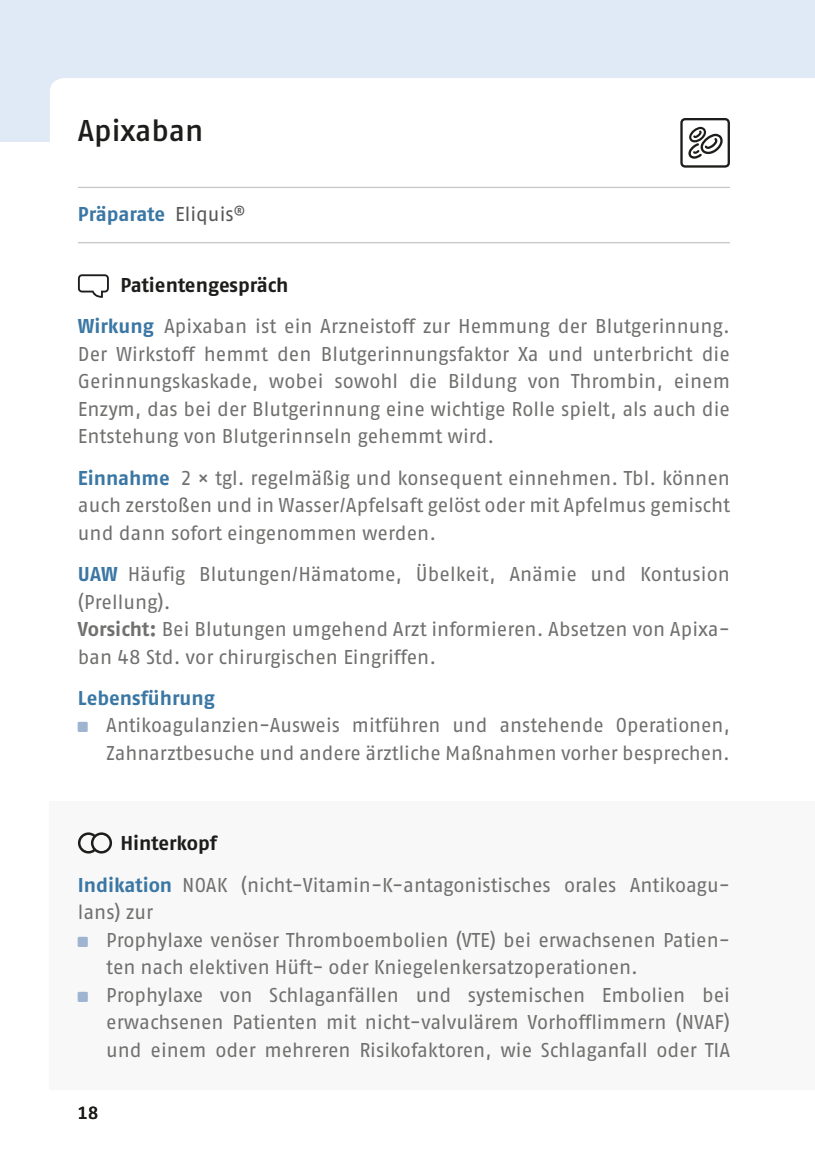
<style>
.page{position:relative;width:815px;height:1163px;background:#fff}
.page>*{position:absolute;margin:0;border:0;box-sizing:border-box;transform-origin:0 0}
.t1{font:600 30px "Fago Pro";color:#1d1d1b}
.t2{font:20px/27.5px "Fago Pro";color:#70706f}
.t3{font:700 20px "Fago Pro";color:#3b77a4}
.t4{font:600 17.5px "Fago Pro";color:#1d1d1b}
.s1{font-weight:400;color:#575756}
.s2{font-weight:700;color:#1d1d1b}
.s3{font-weight:700;color:#3b77a4}
.s4{font-weight:700}
</style>
<div class="page">
<svg style="left:0;top:0;width:815px;height:142px;fill:#e0e9f6"></svg>
<div style="left:50px;top:801px;width:765px;height:288px;background:#f8f8f8"></div>
<svg style="left:680px;top:118px;width:50px;height:50px"></svg>
<hr style="left:78px;top:187px;width:652px;height:1px;background:#c7c7c6">
<hr style="left:78px;top:242px;width:652px;height:1px;background:#c7c7c6">
<svg style="left:78px;top:274px;width:31px;height:24px"></svg>
<svg style="left:78px;top:832px;width:34px;height:21px"></svg>
<h1 class="t1" style="left:78px;top:112px;width:127px">Apixaban</h1>
<p class="t3" style="left:78px;top:202px;width:169px">Präparate <span class="s1">Eliquis</span><sup>®</sup></p>
<p class="t2" style="left:78px;top:264px;width:653px;line-height:41.2px;text-indent:43px"><span class="s2">Patientengespräch<br></span><span class="s3">Wirkung</span> Apixaban ist ein Arzneistoff zur Hemmung der Blutgerinnung.</p>
<p class="t2" style="left:78px;top:340px;width:654px;text-align:justify">Der Wirkstoff hemmt den Blutgerinnungsfaktor Xa und unterbricht die Gerinnungskaskade, wobei sowohl die Bildung von Thrombin, einem Enzym, das bei der Blutgerinnung eine wichtige Rolle spielt, als auch die Entstehung von Blutgerinnseln gehemmt wird.</p>
<p class="t2" style="left:78px;top:464px;width:654px;text-align:justify"><span class="s3">Einnahme</span> 2 × tgl. regelmäßig und konsequent einnehmen. Tbl. können auch zerstoßen und in Wasser/Apfelsaft gelöst oder mit Apfelmus gemischt und dann sofort eingenommen werden.</p>
<p class="t2" style="left:78px;top:560px;width:653px"><span class="s3">UAW</span> Häufig Blutungen/Hämatome, Übelkeit, Anämie und Kontusion (Prellung).<br><span class="s4">Vorsicht:</span> Bei Blutungen umgehend Arzt informieren. Absetzen von Apixa&shy;ban 48 Std. vor chirurgischen Eingriffen.</p>
<p class="t3" style="left:78px;top:685px;width:139px">Lebensführung</p>
<p class="t2" style="left:106px;top:711px;width:625px">Antikoagulanzien-Ausweis mitführen und anstehende Operationen,<br>Zahnarztbesuche und andere ärztliche Maßnahmen vorher besprechen.</p>
<p class="t2" style="left:78px;top:822px;width:653px;line-height:41.8px;text-indent:43px"><span class="s2">Hinterkopf<br></span><span class="s3">Indikation</span> NOAK (nicht-Vitamin-K-antagonistisches orales Antikoagu-</p>
<p class="t2" style="left:106px;top:898px;width:625px;text-indent:-28px">lans) zur<br>Prophylaxe venöser Thromboembolien (VTE) bei erwachsenen Patien&shy;ten nach elektiven Hüft- oder Kniegelenkersatzoperationen.<br>Prophylaxe von Schlaganfällen und systemischen Embolien bei erwachsenen Patienten mit nicht-valvulärem Vorhofflimmern (NVAF) und einem oder mehreren Risikofaktoren, wie Schlaganfall oder TIA</p>
<p class="t4" style="left:78px;top:1102px;width:22px">18</p>
</div>
